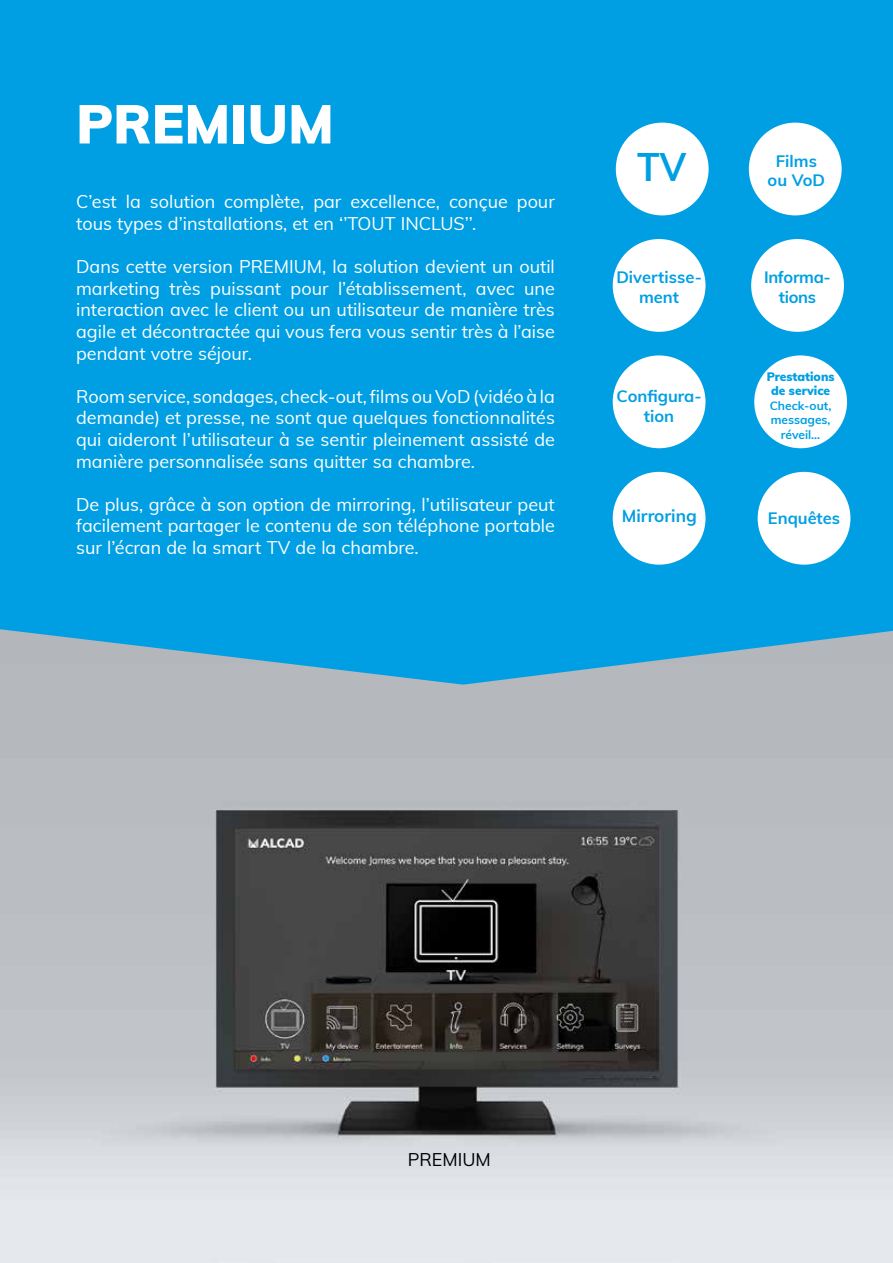
<style>
.page{position:relative;width:893px;height:1263px;background:#fff}
.page>*{position:absolute;margin:0;border:0;box-sizing:border-box;transform-origin:0 0}
.t1{font:900 54px "Muli";color:#fff}
.t2{font:700 39.9px "Muli";color:#009fe3;scale:.92 1}
.t3{font:18px/21.6px "Muli";color:#fff;text-align:justify}
.t4{font:18px "Muli";color:#000}
.t5{font:700 17.25px "Muli";color:#009fe3}
.t6{font:700 16.5px/19.8px "Muli";color:#009fe3;text-align:center}
.t7{font:700 16.5px/19.8px "Muli";letter-spacing:-.02em;color:#009fe3;text-align:center}
.t8{font:700 12px/14.4px "Muli";color:#009fe3;text-align:center}
.t9{font:900 12px/14.4px "Muli";color:#009fe3;text-align:center}
</style>
<div class="page">
<img style="left:0;top:685px;width:893px;height:578px">
<div style="left:0;top:0;width:893px;height:685px;background:#009fe3"></div>
<div style="left:616px;top:123px;width:93px;height:92px;background:#fff;border-radius:50%"></div>
<div style="left:749px;top:123px;width:93px;height:92px;background:#fff;border-radius:50%"></div>
<div style="left:613px;top:239px;width:92px;height:93px;background:#fff;border-radius:50%"></div>
<div style="left:751px;top:239px;width:93px;height:93px;background:#fff;border-radius:50%"></div>
<div style="left:758px;top:472px;width:92px;height:93px;background:#fff;border-radius:50%"></div>
<div style="left:613px;top:355px;width:92px;height:93px;background:#fff;border-radius:50%"></div>
<div style="left:754px;top:355px;width:93px;height:93px;background:#fff;border-radius:50%"></div>
<div style="left:613px;top:472px;width:92px;height:93px;background:#fff;border-radius:50%"></div>
<h1 class="t1" style="left:76px;top:84px;width:259px">PREMIUM</h1>
<p class="t3" style="left:76px;top:190px;width:480px">C’est la solution complète, par excellence, conçue pour tous types d’installations, et en ‘’TOUT INCLUS’’.</p>
<p class="t3" style="left:76px;top:255px;width:480px">Dans cette version PREMIUM, la solution devient un outil marketing très puissant pour l’établissement, avec une interaction avec le client ou un utilisateur de manière très agile et décontractée qui vous fera vous sentir très à l’aise pendant votre séjour.</p>
<p class="t3" style="left:76px;top:385px;width:480px">Room service, sondages, check-out, films ou VoD (vidéo à la demande) et presse, ne sont que quelques fonctionnalités qui aideront l’utilisateur à se sentir pleinement assisté de manière personnalisée sans quitter sa chambre.</p>
<p class="t3" style="left:76px;top:493px;width:480px">De plus, grâce à son option de mirroring, l’utilisateur peut facilement partager le contenu de son téléphone portable sur l’écran de la smart TV de la chambre.</p>
<h2 class="t2" style="left:637px;top:137px;width:55px">TV</h2>
<p class="t6" style="left:616px;top:266px;width:87px">Divertisse&shy;ment</p>
<p class="t6" style="left:617px;top:385px;width:87px">Configura&shy;tion</p>
<p class="t6" style="left:768px;top:150px;width:59px">Films ou VoD</p>
<p class="t7" style="left:764px;top:266px;width:68px">Informa&shy;tions</p>
<p class="t9" style="left:767px;top:369px;width:69px">Prestations de service</p>
<p class="t8" style="left:770px;top:398px;width:63px">Check-out, messages, réveil...</p>
<p class="t5" style="left:622px;top:503px;width:77px">Mirroring</p>
<p class="t6" style="left:768px;top:508px;width:74px">Enquêtes</p>
<p class="t4" style="left:408px;top:1146px;width:85px">PREMIUM</p>
</div>
